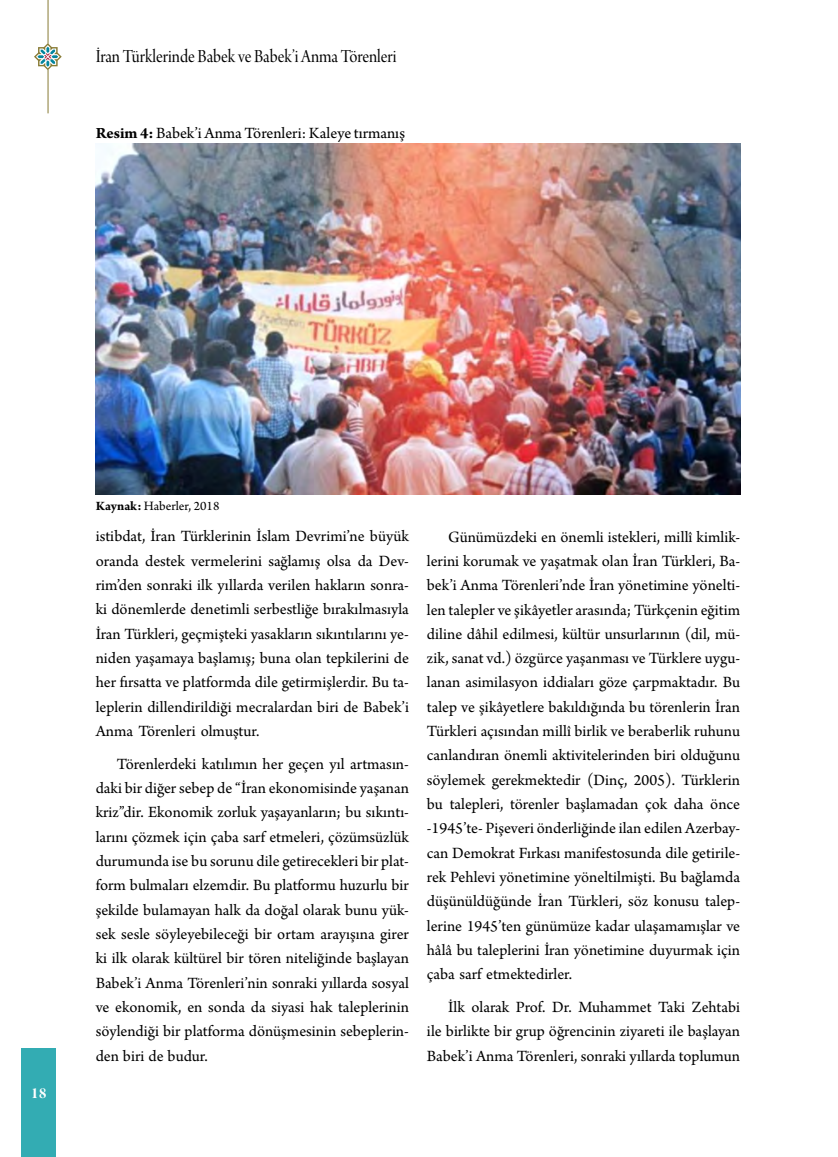
<style>
.page{position:relative;width:838px;height:1157px;background:#fff}
.page>*{position:absolute;margin:0;border:0;box-sizing:border-box;transform-origin:0 0}
.t1{font:19.5px "Arno Pro Display";color:#000;scale:.9 1}
.t2{font:16.5px/24.3px "Arno Pro";color:#000;text-align:justify}
.t3{font:16.5px "Arno Pro Bold Display";color:#fff}
.t4{font:13.5px "Arno Pro";color:#000}
.s1{font-weight:700}
</style>
<div class="page">
<hr style="left:48px;top:0;width:1px;height:113px;background:#887b35">
<svg style="left:34px;top:43px;width:28px;height:27px"></svg>
<div style="left:21px;top:1047px;width:34px;height:110px;background:#33acb3"></div>
<img style="left:96px;top:143px;width:644px;height:352px">
<p class="t1" style="left:96px;top:46px;width:336px">İran Türklerinde Babek ve Babek’i Anma Törenleri</p>
<p class="t2" style="left:96px;top:122px;width:311px"><span class="s1">Resim 4:</span> Babek’i Anma Törenleri: Kaleye tırmanış</p>
<p class="t3" style="left:31px;top:1084px;width:17px">18</p>
<p class="t4" style="left:96px;top:498px;width:125px"><span class="s1">Kaynak:</span> Haberler, 2018</p>
<p class="t2" style="left:96px;top:525px;width:315px">istibdat, İran Türklerinin İslam Devrimi’ne büyük oranda destek vermelerini sağlamış olsa da Dev&shy;rim’den sonraki ilk yıllarda verilen hakların sonra&shy;ki dönemlerde denetimli serbestliğe bırakılmasıyla İran Türkleri, geçmişteki yasakların sıkıntılarını ye&shy;niden yaşamaya başlamış; buna olan tepkilerini de her fırsatta ve platformda dile getirmişlerdir. Bu ta&shy;leplerin dillendirildiği mecralardan biri de Babek’i Anma Törenleri olmuştur.</p>
<p class="t2" style="left:96px;top:752px;width:315px;text-indent:21px">Törenlerdeki katılımın her geçen yıl artmasın&shy;daki bir diğer sebep de “İran ekonomisinde yaşanan kriz”dir. Ekonomik zorluk yaşayanların; bu sıkıntı&shy;larını çözmek için çaba sarf etmeleri, çözümsüzlük durumunda ise bu sorunu dile getirecekleri bir plat&shy;form bulmaları elzemdir. Bu platformu huzurlu bir şekilde bulamayan halk da doğal olarak bunu yük&shy;sek sesle söyleyebileceği bir ortam arayışına girer ki ilk olarak kültürel bir tören niteliğinde başlayan Babek’i Anma Törenleri’nin sonraki yıllarda sosyal ve ekonomik, en sonda da siyasi hak taleplerinin söylendiği bir platforma dönüşmesinin sebeplerin&shy;den biri de budur.</p>
<p class="t2" style="left:427px;top:525px;width:315px;text-indent:21px">Günümüzdeki en önemli istekleri, millî kimlik&shy;lerini korumak ve yaşatmak olan İran Türkleri, Ba&shy;bek’i Anma Törenleri’nde İran yönetimine yönelti&shy;len talepler ve şikâyetler arasında; Türkçenin eğitim diline dâhil edilmesi, kültür unsurlarının (dil, mü&shy;zik, sanat vd.) özgürce yaşanması ve Türklere uygu&shy;lanan asimilasyon iddiaları göze çarpmaktadır. Bu talep ve şikâyetlere bakıldığında bu törenlerin İran Türkleri açısından millî birlik ve beraberlik ruhunu canlandıran önemli aktivitelerinden biri olduğunu söylemek gerekmektedir (Dinç, 2005). Türklerin bu talepleri, törenler başlamadan çok daha önce -1945’te- Pişeveri önderliğinde ilan edilen Azerbay&shy;can Demokrat Fırkası manifestosunda dile getirile&shy;rek Pehlevi yönetimine yöneltilmişti. Bu bağlamda düşünüldüğünde İran Türkleri, söz konusu talep&shy;lerine 1945’ten günümüze kadar ulaşamamışlar ve hâlâ bu taleplerini İran yönetimine duyurmak için çaba sarf etmektedirler.</p>
<p class="t2" style="left:427px;top:995px;width:315px;text-indent:21px">İlk olarak Prof. Dr. Muhammet Taki Zehtabi ile birlikte bir grup öğrencinin ziyareti ile başlayan Babek’i Anma Törenleri, sonraki yıllarda toplumun</p>
</div>
